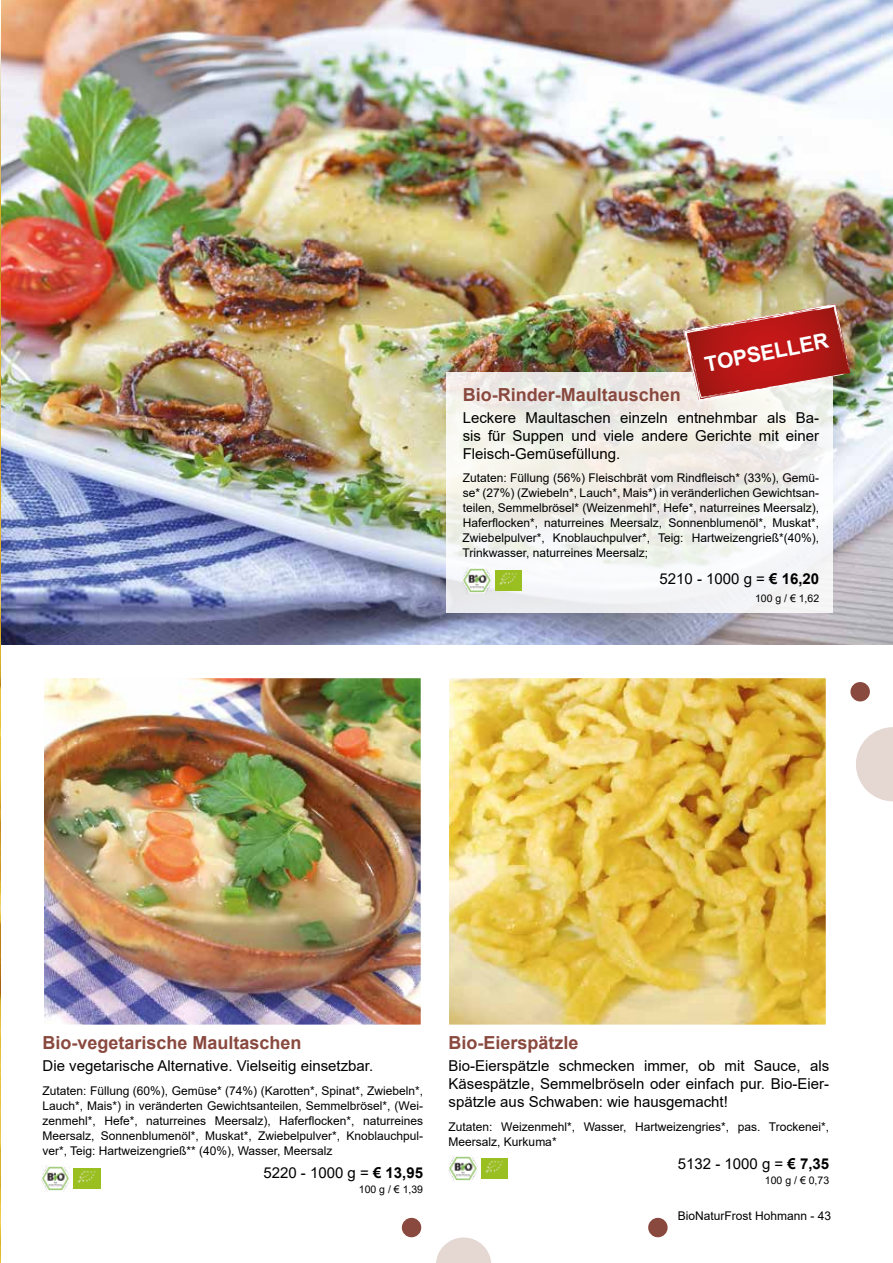
<style>
.page{position:relative;width:893px;height:1263px;background:#fff}
.page>*{position:absolute;margin:0;border:0;box-sizing:border-box;transform-origin:0 0}
.t1{font:700 21px "Arial";color:#fff}
.t2{font:700 18px "Arial";color:#8a493f}
.t3{font:15px/18px "Arial";color:#000;text-align:justify}
.t4{font:12px/15px "Arial";color:#000;text-align:justify}
.t5{font:10.5px "Arial";color:#000}
.s1{font-weight:700}
</style>
<div class="page">
<div style="left:402px;top:1218px;width:19px;height:19px;background:#8a493f;border-radius:50%"></div>
<div style="left:648px;top:1218px;width:20px;height:19px;background:#8a493f;border-radius:50%"></div>
<img style="left:0;top:0;width:1px;height:1263px">
<img style="left:1px;top:0;width:892px;height:645px">
<svg style="left:856px;top:727px;width:37px;height:74px"></svg>
<svg style="left:436px;top:1237px;width:55px;height:26px"></svg>
<img style="left:45px;top:679px;width:375px;height:344px">
<div style="left:41px;top:675px;width:383px;height:352px;border:3px solid #fff"></div>
<img style="left:450px;top:679px;width:375px;height:344px">
<div style="left:446px;top:675px;width:383px;height:352px;border:3px solid #fff"></div>
<div style="left:850px;top:682px;width:20px;height:19px;background:#8a493f;border-radius:50%"></div>
<svg style="left:446px;top:372px;width:387px;height:241px;fill:#f2f1ec"></svg>
<img style="left:683px;top:303px;width:167px;height:99px">
<img style="left:495px;top:571px;width:27px;height:19px">
<img style="left:463px;top:568px;width:28px;height:25px">
<img style="left:74px;top:1169px;width:27px;height:19px">
<img style="left:41px;top:1166px;width:28px;height:25px">
<img style="left:481px;top:1159px;width:27px;height:20px">
<img style="left:449px;top:1156px;width:28px;height:26px">
<h1 class="t1" style="left:702px;top:350px;width:127px;rotate:-11deg">TOPSELLER</h1>
<h2 class="t2" style="left:463px;top:381px;width:220px">Bio-Rinder-Maultauschen</h2>
<p class="t3" style="left:463px;top:408px;width:358px">Leckere Maultaschen einzeln entnehmbar als Ba&shy;sis für Suppen und viele andere Gerichte mit einer Fleisch-Gemüsefüllung.</p>
<p class="t4" style="left:463px;top:470px;width:358px">Zutaten: Füllung (56%) Fleischbrät vom Rindfleisch* (33%), Gemü&shy;se* (27%) (Zwiebeln*, Lauch*, Mais*) in veränderlichen Gewichtsan&shy;teilen, Semmelbrösel* (Weizenmehl*, Hefe*, naturreines Meersalz), Haferflocken*, naturreines Meersalz, Sonnenblumenöl*, Muskat*, Zwiebelpulver*, Knoblauchpulver*, Teig: Hartweizengrieß*(40%), Trinkwasser, naturreines Meersalz;</p>
<p class="t3" style="left:659px;top:569px;width:161px">5210 - 1000 g = <span class="s1">€ 16,20</span></p>
<p class="t5" style="left:755px;top:591px;width:66px">100 g / € 1,62</p>
<h2 class="t2" style="left:43px;top:1030px;width:261px">Bio-vegetarische Maultaschen</h2>
<p class="t3" style="left:43px;top:1057px;width:332px">Die vegetarische Alternative. Vielseitig einsetzbar.</p>
<p class="t4" style="left:43px;top:1083px;width:382px">Zutaten: Füllung (60%), Gemüse* (74%) (Karotten*, Spinat*, Zwiebeln*, Lauch*, Mais*) in veränderten Gewichtsanteilen, Semmelbrösel*, (Wei&shy;zenmehl*, Hefe*, naturreines Meersalz), Haferflocken*, naturreines Meersalz, Sonnenblumenöl*, Muskat*, Zwiebelpulver*, Knoblauchpul&shy;ver*, Teig: Hartweizengrieß** (40%), Wasser, Meersalz</p>
<p class="t3" style="left:263px;top:1164px;width:161px">5220 - 1000 g = <span class="s1">€ 13,95</span></p>
<p class="t5" style="left:359px;top:1182px;width:66px">100 g / € 1,39</p>
<h2 class="t2" style="left:449px;top:1030px;width:132px">Bio-Eierspätzle</h2>
<p class="t3" style="left:449px;top:1057px;width:382px">Bio-Eierspätzle schmecken immer, ob mit Sauce, als Käsespätzle, Semmelbröseln oder einfach pur. Bio-Eier&shy;spätzle aus Schwaben: wie hausgemacht!</p>
<p class="t4" style="left:449px;top:1119px;width:382px">Zutaten: Weizenmehl*, Wasser, Hartweizengries*, pas. Trockenei*,<br>Meersalz, Kurkuma*</p>
<p class="t3" style="left:678px;top:1155px;width:153px">5132 - 1000 g = <span class="s1">€ 7,35</span></p>
<p class="t5" style="left:765px;top:1173px;width:66px">100 g / € 0,73</p>
<p class="t4" style="left:678px;top:1209px;width:155px">BioNaturFrost Hohmann - 43</p>
</div>
